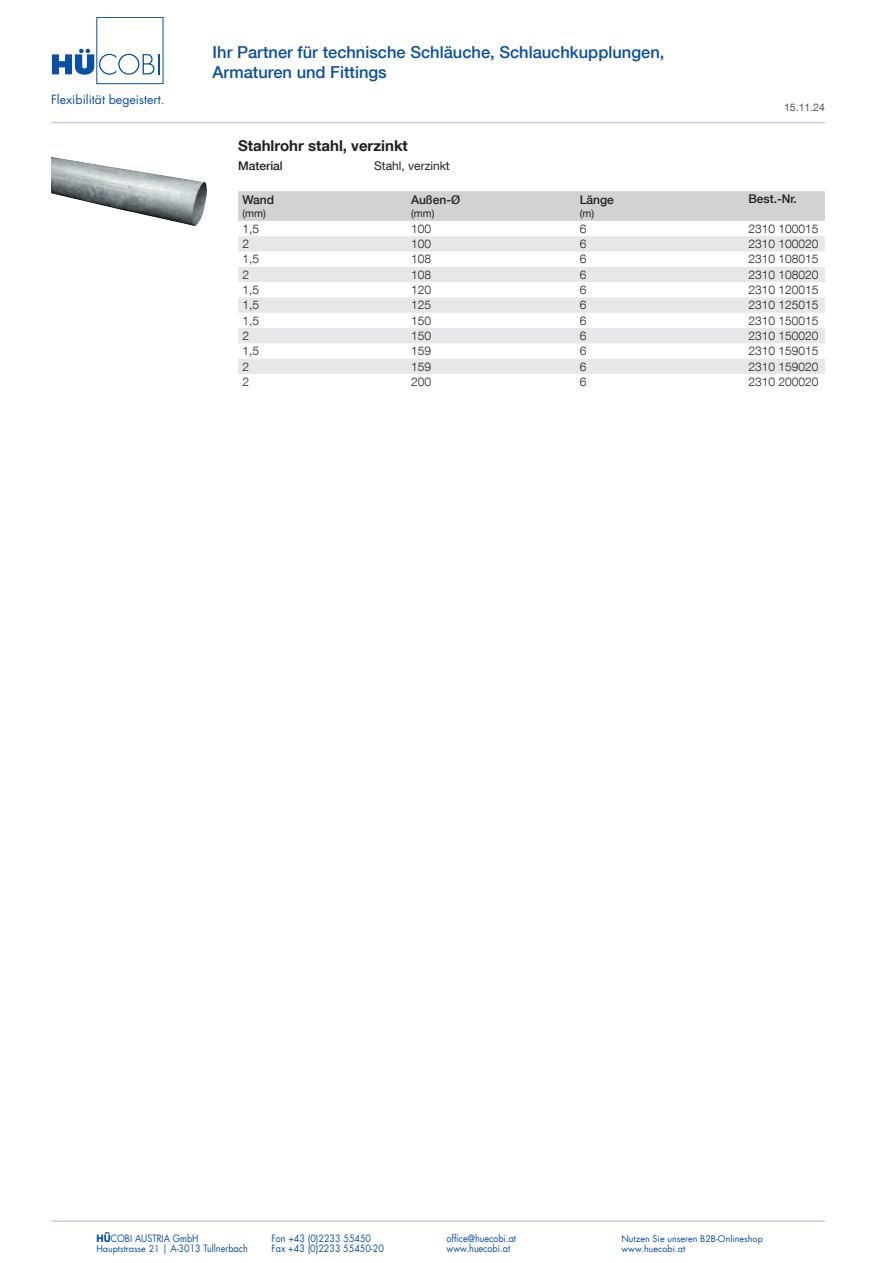
<style>
.page{position:relative;width:893px;height:1263px;background:#fff}
.page>*{position:absolute;margin:0;border:0;box-sizing:border-box;transform-origin:0 0}
.t1{font:500 16.5px/19.8px "Helvetica Neue LT Com";color:#0a4fa2}
.t2{font:700 15px "Helvetica Neue LT Com";color:#231f20}
.t3{font:12.3px "Futura LT";color:#0a4fa2}
.t4{font:300 12px "Helvetica Neue LT Com";color:#231f20}
.t5{font:500 12px "Helvetica Neue LT Com";color:#231f20}
.t6{font:12px "Helvetica Neue LT Com";color:#231f20}
.t7{font:10.5px "Helvetica Neue LT Com";color:#231f20}
.t8{font:300 10.5px "Helvetica Neue LT Com";color:#231f20}
.t9{font:9.9px "Futura LT";color:#0a4fa2;scale:.91 1}
.t10{font:9px "Futura LT";color:#0a4fa2}
.s1{font-weight:700}
.s2{font-size:9px}
</style>
<div class="page">
<hr style="left:51px;top:122px;width:774px;height:1px;background:#c7cbe6">
<hr style="left:51px;top:1220px;width:774px;height:2px;background:#c7cbe6">
<div style="left:96px;top:17px;width:67px;height:67px;border:1px solid #0a4fa2"></div>
<svg style="left:52px;top:49px;width:108px;height:26px"></svg>
<div style="left:238px;top:191px;width:587px;height:30px;background:#d1d2d4"></div>
<svg style="left:238px;top:236px;width:587px;height:138px;fill:#e6e7e9"></svg>
<img style="left:51px;top:157px;width:156px;height:69px">
<p class="t3" style="left:51px;top:91px;width:115px">Flexibilität begeistert.</p>
<h1 class="t1" style="left:213px;top:42px;width:453px">Ihr Partner für technische Schläuche, Schlauchkupplungen,<br>Armaturen und Fittings</h1>
<p class="t2" style="left:238px;top:136px;width:171px">Stahlrohr stahl, verzinkt</p>
<p class="t5" style="left:238px;top:158px;width:46px">Material</p>
<p class="t6" style="left:374px;top:158px;width:77px">Stahl, verzinkt</p>
<p class="t5" style="left:242px;top:192px;width:33px">Wand</p>
<p class="t7" style="left:242px;top:206px;width:25px">(mm)</p>
<p class="t5" style="left:411px;top:192px;width:51px">Außen-Ø</p>
<p class="t7" style="left:411px;top:206px;width:25px">(mm)</p>
<p class="t5" style="left:580px;top:192px;width:36px">Länge</p>
<p class="t7" style="left:580px;top:206px;width:16px">(m)</p>
<p class="t8" style="left:784px;top:101px;width:42px">15.11.24</p>
<p class="t5" style="left:748px;top:192px;width:50px">Best.-Nr.</p>
<p class="t4" style="left:242px;top:221px;width:18px">1,5</p>
<p class="t4" style="left:411px;top:221px;width:22px">100</p>
<p class="t4" style="left:580px;top:221px;width:8px">6</p>
<p class="t4" style="left:748px;top:221px;width:72px">2310 100015</p>
<p class="t4" style="left:242px;top:237px;width:8px">2</p>
<p class="t4" style="left:411px;top:237px;width:22px">100</p>
<p class="t4" style="left:580px;top:237px;width:8px">6</p>
<p class="t4" style="left:748px;top:237px;width:72px">2310 100020</p>
<p class="t4" style="left:242px;top:252px;width:18px">1,5</p>
<p class="t4" style="left:411px;top:252px;width:22px">108</p>
<p class="t4" style="left:580px;top:252px;width:8px">6</p>
<p class="t4" style="left:748px;top:252px;width:72px">2310 108015</p>
<p class="t4" style="left:242px;top:267px;width:8px">2</p>
<p class="t4" style="left:411px;top:267px;width:22px">108</p>
<p class="t4" style="left:580px;top:267px;width:8px">6</p>
<p class="t4" style="left:748px;top:267px;width:72px">2310 108020</p>
<p class="t4" style="left:242px;top:282px;width:18px">1,5</p>
<p class="t4" style="left:411px;top:282px;width:22px">120</p>
<p class="t4" style="left:580px;top:282px;width:8px">6</p>
<p class="t4" style="left:748px;top:282px;width:72px">2310 120015</p>
<p class="t4" style="left:242px;top:298px;width:18px">1,5</p>
<p class="t4" style="left:411px;top:298px;width:22px">125</p>
<p class="t4" style="left:580px;top:298px;width:8px">6</p>
<p class="t4" style="left:748px;top:298px;width:72px">2310 125015</p>
<p class="t4" style="left:242px;top:313px;width:18px">1,5</p>
<p class="t4" style="left:411px;top:313px;width:22px">150</p>
<p class="t4" style="left:580px;top:313px;width:8px">6</p>
<p class="t4" style="left:748px;top:313px;width:72px">2310 150015</p>
<p class="t4" style="left:242px;top:328px;width:8px">2</p>
<p class="t4" style="left:411px;top:328px;width:22px">150</p>
<p class="t4" style="left:580px;top:328px;width:8px">6</p>
<p class="t4" style="left:748px;top:328px;width:72px">2310 150020</p>
<p class="t4" style="left:242px;top:344px;width:18px">1,5</p>
<p class="t4" style="left:411px;top:344px;width:22px">159</p>
<p class="t4" style="left:580px;top:344px;width:8px">6</p>
<p class="t4" style="left:748px;top:344px;width:72px">2310 159015</p>
<p class="t4" style="left:242px;top:359px;width:8px">2</p>
<p class="t4" style="left:411px;top:359px;width:22px">159</p>
<p class="t4" style="left:580px;top:359px;width:8px">6</p>
<p class="t4" style="left:748px;top:359px;width:72px">2310 159020</p>
<p class="t4" style="left:242px;top:374px;width:8px">2</p>
<p class="t4" style="left:411px;top:374px;width:22px">200</p>
<p class="t4" style="left:580px;top:374px;width:8px">6</p>
<p class="t4" style="left:748px;top:374px;width:72px">2310 200020</p>
<p class="t9" style="left:97px;top:1232px;width:114px"><span class="s1">HÜ</span>COBI AUSTRIA GmbH</p>
<p class="t9" style="left:271px;top:1232px;width:111px">Fon +43 (0)2233 55450</p>
<p class="t9" style="left:446px;top:1232px;width:78px">office@huecobi.at</p>
<p class="t10" style="left:621px;top:1233px;width:143px">Nutzen Sie unseren B2B-Onlineshop</p>
<p class="t9" style="left:97px;top:1242px;width:168px"><span class="s2">Hauptstrasse 21</span> | A-3013 Tullnerbach</p>
<p class="t9" style="left:271px;top:1242px;width:125px">Fax +43 (0)2233 55450-20</p>
<p class="t9" style="left:446px;top:1242px;width:72px">www.huecobi.at</p>
<p class="t10" style="left:621px;top:1243px;width:65px">www.huecobi.at</p>
</div>
